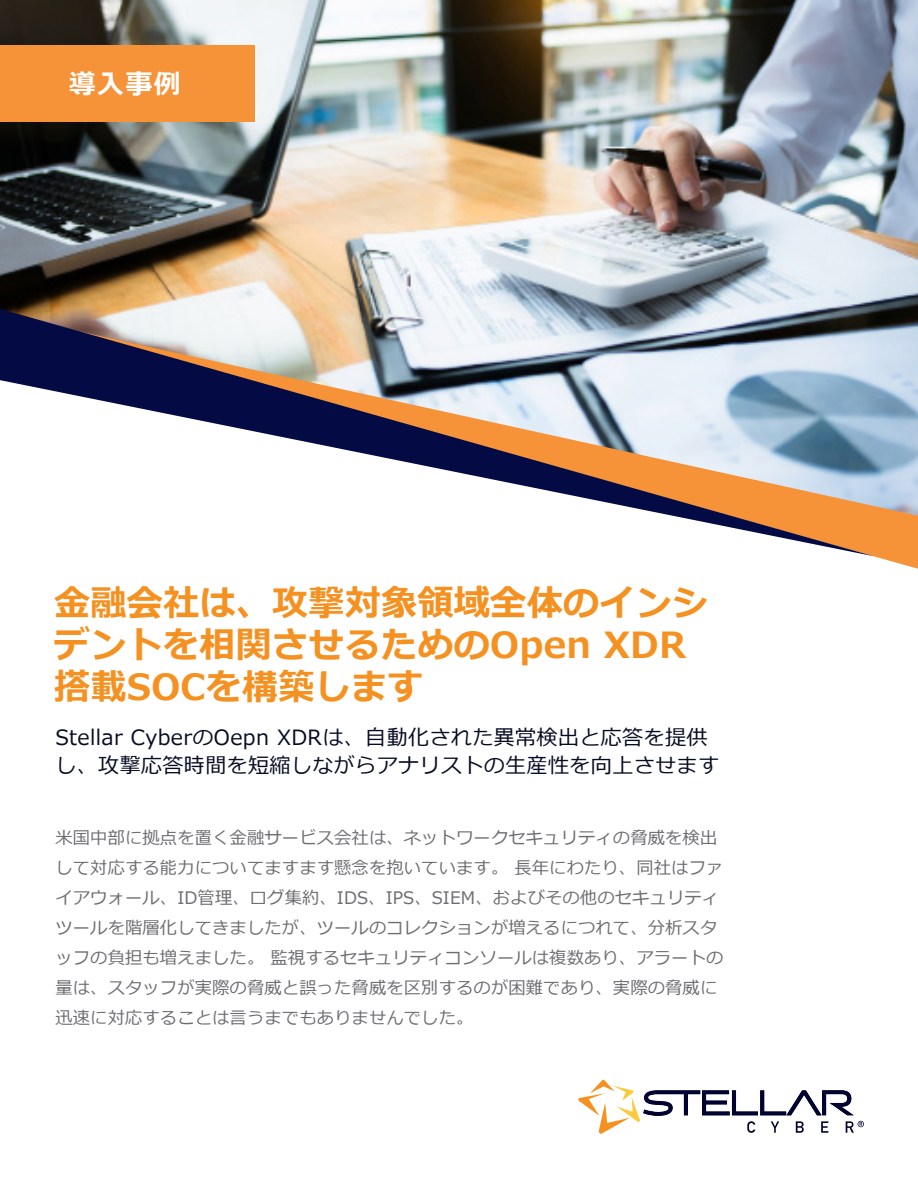
<style>
.page{position:relative;width:918px;height:1188px;background:#fff}
.page>*{position:absolute;margin:0;border:0;box-sizing:border-box;transform-origin:0 0}
.t1{font:700 36px/42px "Meiryo";letter-spacing:.01em;color:#f59121}
.t2{font:700 27px "Meiryo";color:#fff}
.t3{font:21px/28.5px "Meiryo";letter-spacing:.02em;color:#070c24}
.t4{font:17.25px/30px "Meiryo";letter-spacing:.01em;color:#6c6d70}
</style>
<div class="page">
<img style="left:0;top:0;width:918px;height:326px">
<div style="left:0;top:45px;width:255px;height:77px;background:#f69338"></div>
<svg style="left:873px;top:326px;width:45px;height:243px;background:#c0bdba"></svg>
<svg style="left:0;top:309px;width:874px;height:247px"></svg>
<svg style="left:578px;top:1080px;width:286px;height:54px"></svg>
<p class="t2" style="left:69px;top:65px;width:114px">導入事例</p>
<p class="t1" style="left:54px;top:584px;width:656px">金融会社は、攻撃対象領域全体のインシデントを相関させるためのOpen XDR搭載SOCを構築します</p>
<p class="t3" style="left:55px;top:724px;width:665px">Stellar CyberのOepn XDRは、自動化された異常検出と応答を提供し、攻撃応答時間を短縮しながらアナリストの生産性を向上させます</p>
<p class="t4" style="left:55px;top:823px;width:669px">米国中部に拠点を置く金融サービス会社は、ネットワークセキュリティの脅威を検出して対応する能力についてますます懸念を抱いています。 長年にわたり、同社はファイアウォール、ID管理、ログ集約、IDS、IPS、SIEM、およびその他のセキュリティツールを階層化してきましたが、ツールのコレクションが増えるにつれて、分析スタッフの負担も増えました。 監視するセキュリティコンソールは複数あり、アラートの量は、スタッフが実際の脅威と誤った脅威を区別するのが困難であり、実際の脅威に迅速に対応することは言うまでもありませんでした。</p>
</div>
